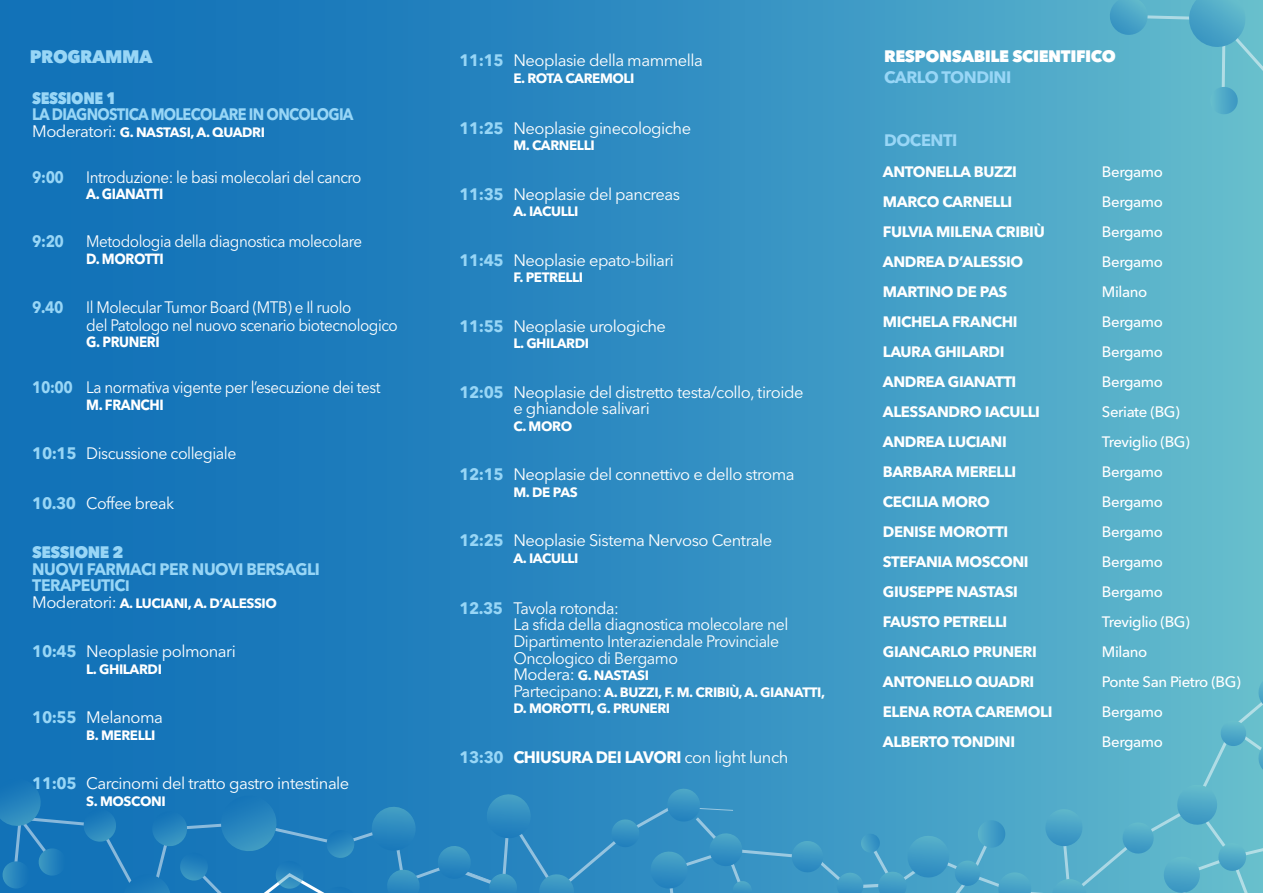
<style>
.page{position:relative;width:1263px;height:893px;background:#fff}
.page>*{position:absolute;margin:0;border:0;box-sizing:border-box;transform-origin:0 0}
.t1{font:800 18px "Avenir Next LT Pro";letter-spacing:-.025em;color:#98d6f6;scale:.96 1}
.t2{font:16.5px/16.5px "Avenir Next LT Pro";letter-spacing:-.03em;color:#fff}
.t3{font:16.5px/18px "Avenir Next LT Pro";letter-spacing:-.03em;color:#fff;scale:.92 1}
.t4{font:16.5px/16.5px "Avenir Next LT Pro";letter-spacing:-.03em;color:#fff;scale:.96 1}
.t5{font:700 16.5px "Avenir Next LT Pro";letter-spacing:-.03em;color:#98d6f6;scale:.88 1}
.t6{font:700 16.5px/16.5px "Avenir Next LT Pro";letter-spacing:-.03em;color:#98d6f6;scale:.96 1}
.t7{font:700 16.5px "Avenir Next LT Pro";letter-spacing:-.03em;color:#fff;scale:.96 1}
.t8{font:800 16.5px "Avenir Next LT Pro";letter-spacing:-.025em;color:#fff}
.t9{font:700 16.5px "Avenir Next LT Pro";letter-spacing:-.03em;color:#98d6f6}
.t10{font:800 16.5px "Avenir Next LT Pro";letter-spacing:-.03em;color:#98d6f6;scale:.88 1}
.t11{font:800 16.5px "Avenir Next LT Pro";letter-spacing:-.03em;color:#98d6f6;scale:.96 1}
.t12{font:700 15px "Avenir Next LT Pro";letter-spacing:-.025em;color:#fff}
.t13{font:500 15px "Avenir Next LT Pro";letter-spacing:-.025em;color:#fff}
.t14{font:700 14.7px "Avenir Next LT Pro";letter-spacing:-.03em;color:#fff;scale:.92 1}
.t15{font:700 13.5px/16.5px "Avenir Next LT Pro";letter-spacing:-.03em;color:#fff}
.s1{font-weight:400;font-size:16.5px}
.s2{font-weight:700;color:#98d6f6}
.s3{font-size:15px}
.s4{color:#98d6f6}
.s5{font-weight:400}
</style>
<div class="page">
<div style="left:0;top:0;width:1263px;height:893px;background:linear-gradient(to right,#0768b6,#5fb7cd)"></div>
<svg style="left:1110px;top:0;width:153px;height:114px;background:#5cb4ca"></svg>
<svg style="left:0;top:675px;width:1263px;height:218px;background:#3490c1"></svg>
<p class="t1" style="left:30px;top:46px;width:130px">PROGRAMMA</p>
<p class="t10" style="left:32px;top:88px;width:97px">SESSIONE 1</p>
<p class="t5" style="left:32px;top:104px;width:367px">LA DIAGNOSTICA MOLECOLARE IN ONCOLOGIA</p>
<p class="t15" style="left:32px;top:123px;width:234px"><span class="s1">Moderatori:</span> G. NASTASI, A. QUADRI</p>
<p class="t5" style="left:32px;top:167px;width:38px">9:00</p>
<p class="t3" style="left:86px;top:168px;width:301px">Introduzione: le basi molecolari del cancro</p>
<p class="t14" style="left:86px;top:185px;width:85px">A. GIANATTI</p>
<p class="t5" style="left:32px;top:231px;width:38px">9:20</p>
<p class="t3" style="left:86px;top:232px;width:301px">Metodologia della diagnostica molecolare</p>
<p class="t14" style="left:86px;top:249px;width:86px">D. MOROTTI</p>
<p class="t5" style="left:32px;top:297px;width:37px">9.40</p>
<p class="t3" style="left:86px;top:298px;width:340px">Il Molecular Tumor Board (MTB) e Il ruolo<br>del Patologo nel nuovo scenario biotecnologico</p>
<p class="t14" style="left:86px;top:333px;width:81px">G. PRUNERI</p>
<p class="t3" style="left:32px;top:379px;width:380px"><span class="s2">10:00</span> La normativa vigente per l’esecuzione dei test</p>
<p class="t14" style="left:86px;top:396px;width:86px">M. FRANCHI</p>
<p class="t4" style="left:32px;top:445px;width:214px"><span class="s2">10:15</span> Discussione collegiale</p>
<p class="t4" style="left:32px;top:495px;width:149px"><span class="s2">10.30</span> Coffee break</p>
<p class="t11" style="left:32px;top:542px;width:96px">SESSIONE 2</p>
<p class="t6" style="left:32px;top:560px;width:301px">NUOVI FARMACI PER NUOVI BERSAGLI<br>TERAPEUTIC<span class="s3">I</span></p>
<p class="t15" style="left:32px;top:595px;width:246px"><span class="s1">Moderatori:</span> A. LUCIANI, A. D’ALESSIO</p>
<p class="t2" style="left:32px;top:643px;width:205px"><span class="s2">10:45</span> Neoplasie polmonari</p>
<p class="t15" style="left:86px;top:661px;width:77px">L. GHILARDI</p>
<p class="t2" style="left:32px;top:709px;width:132px"><span class="s2">10:55</span> Melanoma</p>
<p class="t15" style="left:86px;top:727px;width:71px">B. MERELLI</p>
<p class="t2" style="left:32px;top:775px;width:319px"><span class="s2">11:05</span> Carcinomi del tratto gastro intestinale</p>
<p class="t15" style="left:86px;top:793px;width:81px">S. MOSCONI</p>
<p class="t2" style="left:459px;top:52px;width:245px"><span class="s2">11:15</span> Neoplasie della mammella</p>
<p class="t15" style="left:513px;top:70px;width:123px">E. ROTA CAREMOLI</p>
<p class="t2" style="left:459px;top:120px;width:233px"><span class="s2">11:25</span> Neoplasie ginecologiche</p>
<p class="t15" style="left:513px;top:137px;width:83px">M. CARNELLI</p>
<p class="t2" style="left:459px;top:186px;width:222px"><span class="s2">11:35</span> Neoplasie del pancreas</p>
<p class="t15" style="left:513px;top:203px;width:66px">A. IACULLI</p>
<p class="t2" style="left:459px;top:252px;width:216px"><span class="s2">11:45</span> Neoplasie epato-biliari</p>
<p class="t15" style="left:513px;top:269px;width:71px">F. PETRELLI</p>
<p class="t2" style="left:459px;top:318px;width:208px"><span class="s2">11:55</span> Neoplasie urologiche</p>
<p class="t15" style="left:513px;top:335px;width:77px">L. GHILARDI</p>
<p class="t2" style="left:513px;top:384px;width:292px;text-indent:-54px"><span class="s2">12:05</span> Neoplasie del distretto testa/collo, tiroide e ghiandole salivari</p>
<p class="t15" style="left:513px;top:418px;width:60px">C. MORO</p>
<p class="t2" style="left:459px;top:466px;width:337px"><span class="s2">12:15</span> Neoplasie del connettivo e dello stroma</p>
<p class="t15" style="left:513px;top:484px;width:66px">M. DE PAS</p>
<p class="t2" style="left:459px;top:532px;width:314px"><span class="s2">12:25</span> Neoplasie Sistema Nervoso Centrale</p>
<p class="t15" style="left:513px;top:550px;width:66px">A. IACULLI</p>
<p class="t4" style="left:513px;top:600px;width:288px;text-indent:-54px"><span class="s2">12.35</span> Tavola rotonda:<br>La sfida della diagnostica molecolare nel<br>Dipartimento Interaziendale Provinciale<br>Oncologico di Bergamo</p>
<p class="t15" style="left:513px;top:667px;width:313px"><span class="s1">Modera:</span> G. NASTASI<br><span class="s1">Partecipano:</span> A. BUZZI, F. M. CRIBIÙ, A. GIANATTI,<br>D. MOROTTI, G. PRUNERI</p>
<p class="t7" style="left:459px;top:747px;width:344px"><span class="s4">13:30</span> CHIUSURA DEI LAVORI <span class="s5">con light lunch</span></p>
<p class="t8" style="left:884px;top:46px;width:233px">RESPONSABILE SCIENTIFICO</p>
<p class="t9" style="left:884px;top:67px;width:129px">CARLO TONDINI</p>
<p class="t9" style="left:884px;top:131px;width:75px">DOCENTI</p>
<p class="t12" style="left:883px;top:162px;width:136px">ANTONELLA BUZZI</p>
<p class="t13" style="left:1102px;top:163px;width:63px">Bergamo</p>
<p class="t12" style="left:883px;top:192px;width:131px">MARCO CARNELLI</p>
<p class="t13" style="left:1102px;top:193px;width:63px">Bergamo</p>
<p class="t12" style="left:883px;top:222px;width:163px">FULVIA MILENA CRIBIÙ</p>
<p class="t13" style="left:1102px;top:223px;width:63px">Bergamo</p>
<p class="t12" style="left:883px;top:252px;width:142px">ANDREA D’ALESSIO</p>
<p class="t13" style="left:1102px;top:253px;width:63px">Bergamo</p>
<p class="t12" style="left:883px;top:282px;width:126px">MARTINO DE PAS</p>
<p class="t13" style="left:1102px;top:283px;width:47px">Milano</p>
<p class="t12" style="left:883px;top:312px;width:136px">MICHELA FRANCHI</p>
<p class="t13" style="left:1102px;top:313px;width:63px">Bergamo</p>
<p class="t12" style="left:883px;top:342px;width:123px">LAURA GHILARDI</p>
<p class="t13" style="left:1102px;top:343px;width:63px">Bergamo</p>
<p class="t12" style="left:883px;top:372px;width:135px">ANDREA GIANATTI</p>
<p class="t13" style="left:1102px;top:373px;width:63px">Bergamo</p>
<p class="t12" style="left:883px;top:402px;width:159px">ALESSANDRO IACULLI</p>
<p class="t13" style="left:1102px;top:403px;width:79px">Seriate (BG)</p>
<p class="t12" style="left:883px;top:432px;width:125px">ANDREA LUCIANI</p>
<p class="t13" style="left:1102px;top:433px;width:90px">Treviglio (BG)</p>
<p class="t12" style="left:883px;top:462px;width:135px">BARBARA MERELLI</p>
<p class="t13" style="left:1102px;top:463px;width:63px">Bergamo</p>
<p class="t12" style="left:883px;top:492px;width:109px">CECILIA MORO</p>
<p class="t13" style="left:1102px;top:493px;width:63px">Bergamo</p>
<p class="t12" style="left:883px;top:522px;width:127px">DENISE MOROTTI</p>
<p class="t13" style="left:1102px;top:523px;width:63px">Bergamo</p>
<p class="t12" style="left:883px;top:552px;width:147px">STEFANIA MOSCONI</p>
<p class="t13" style="left:1102px;top:553px;width:63px">Bergamo</p>
<p class="t12" style="left:883px;top:582px;width:137px">GIUSEPPE NASTASI</p>
<p class="t13" style="left:1102px;top:583px;width:63px">Bergamo</p>
<p class="t12" style="left:883px;top:612px;width:126px">FAUSTO PETRELLI</p>
<p class="t13" style="left:1102px;top:613px;width:90px">Treviglio (BG)</p>
<p class="t12" style="left:883px;top:642px;width:155px">GIANCARLO PRUNERI</p>
<p class="t13" style="left:1102px;top:643px;width:47px">Milano</p>
<p class="t12" style="left:883px;top:672px;width:153px">ANTONELLO QUADRI</p>
<p class="t13" style="left:1102px;top:673px;width:140px">Ponte San Pietro (BG)</p>
<p class="t12" style="left:883px;top:702px;width:171px">ELENA ROTA CAREMOLI</p>
<p class="t13" style="left:1102px;top:703px;width:63px">Bergamo</p>
<p class="t12" style="left:883px;top:732px;width:134px">ALBERTO TONDINI</p>
<p class="t13" style="left:1102px;top:733px;width:63px">Bergamo</p>
</div>
